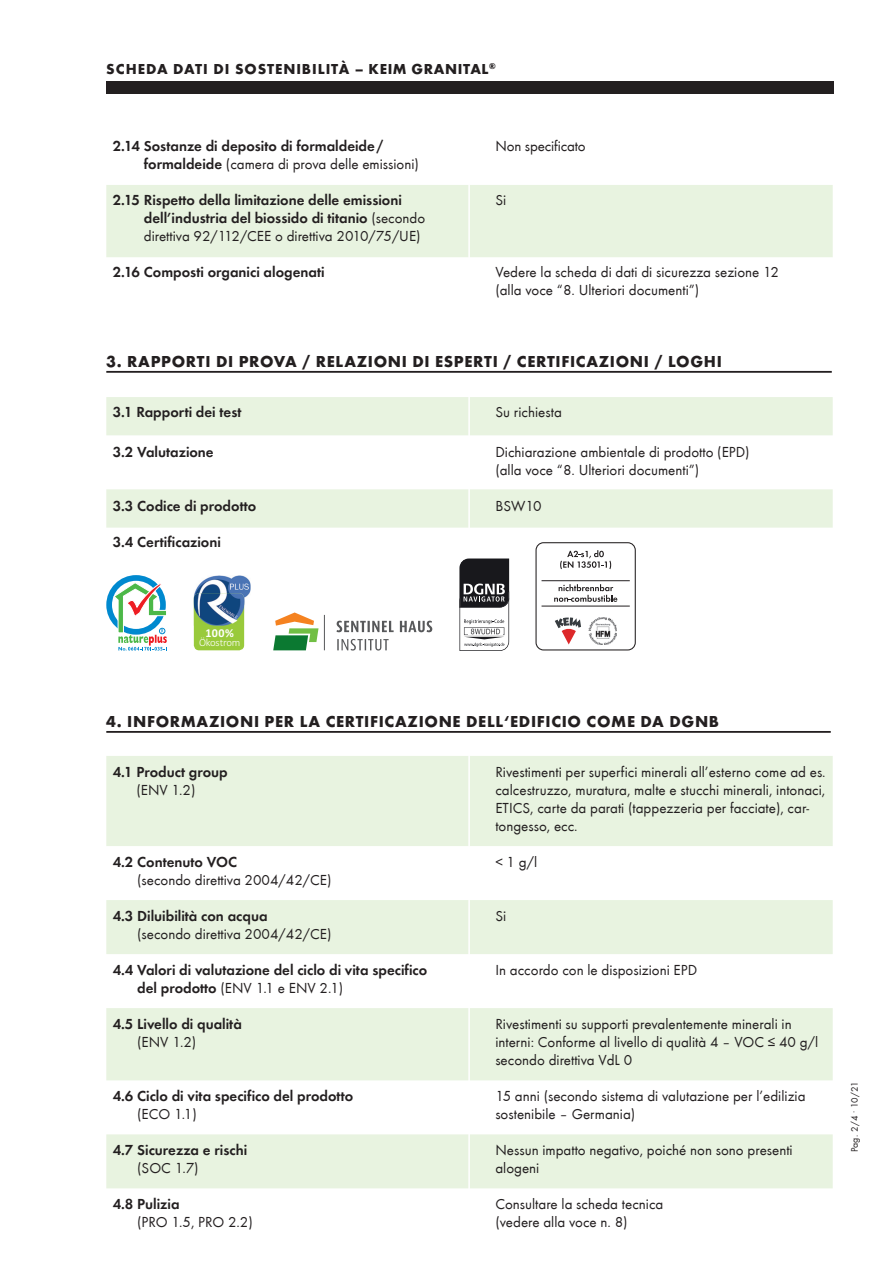
<style>
.page{position:relative;width:893px;height:1263px;background:#fff}
.page>*{position:absolute;margin:0;border:0;box-sizing:border-box;transform-origin:0 0}
.t1{font:700 16.5px "Futura T";letter-spacing:.04em;color:#231f20}
.t2{font:15px/18px "Futura T Boo";color:#231f20}
.t3{font:15px/18px "Futura T Dem";color:#231f20}
.t4{font:700 15px "Futura T";letter-spacing:.06em;color:#231f20}
.t5{font:700 12px "Calibri";color:#fff}
.t6{font:300 10.8px "Calibri";letter-spacing:-.025em;color:#fff}
.t7{font:9.75px "Futura T Boo";letter-spacing:-.02em;color:#231f20}
.s1{font-family:"Futura T Dem"}
.s2{font-family:"Futura T Boo"}
</style>
<div class="page">
<div style="left:106px;top:81px;width:727px;height:13px;background:#231f20"></div>
<svg style="left:106px;top:756px;width:727px;height:432px;fill:#e8f3e0"></svg>
<hr style="left:106px;top:731px;width:725px;height:2px;background:#231f20">
<svg style="left:106px;top:397px;width:727px;height:131px;fill:#e8f3e0"></svg>
<hr style="left:106px;top:371px;width:726px;height:2px;background:#231f20">
<div style="left:106px;top:185px;width:727px;height:72px;background:#e8f3e0"></div>
<hr style="left:468px;top:106px;width:2px;height:216px;background:#fff">
<hr style="left:468px;top:380px;width:2px;height:163px;background:#fff">
<hr style="left:468px;top:750px;width:2px;height:459px;background:#fff">
<div style="left:106px;top:575px;width:60px;height:60px;border:6px solid #0089cf;border-radius:50%"></div>
<svg style="left:113px;top:582px;width:54px;height:69px"></svg>
<svg style="left:459px;top:558px;width:50px;height:93px"></svg>
<img style="left:468px;top:628px;width:34px;height:6px">
<div style="left:194px;top:593px;width:50px;height:57px;background:#99ca3b;border-radius:5px"></div>
<img style="left:194px;top:575px;width:57px;height:51px">
<img style="left:194px;top:593px;width:50px;height:33px">
<svg style="left:337px;top:639px;width:52px;height:11px"></svg>
<svg style="left:336px;top:621px;width:96px;height:11px"></svg>
<svg style="left:273px;top:612px;width:45px;height:38px"></svg>
<hr style="left:324px;top:615px;width:1px;height:35px;background:#57585a">
<div style="left:535px;top:542px;width:101px;height:108px;border:1px solid #231f20;border-radius:7px"></div>
<svg style="left:560px;top:550px;width:51px;height:19px"></svg>
<hr style="left:542px;top:606px;width:88px;height:1px;background:#231f20">
<hr style="left:542px;top:580px;width:88px;height:1px;background:#231f20">
<svg style="left:554px;top:584px;width:63px;height:18px"></svg>
<img style="left:589px;top:617px;width:28px;height:28px">
<svg style="left:555px;top:617px;width:26px;height:27px"></svg>
<p class="t4" style="left:106px;top:60px;width:391px">SCHEDA DATI DI SOSTENIBILITÀ – KEIM GRANITAL<sup>®</sup></p>
<p class="t3" style="left:113px;top:137px;width:273px">2.14 Sostanze di deposito di formaldeide/</p>
<p class="t2" style="left:144px;top:155px;width:277px"><span class="s1">formaldeide</span> (camera di prova delle emissioni)</p>
<p class="t3" style="left:144px;top:191px;width:283px;text-indent:-31px">2.15 Rispetto della limitazione delle emissioni dell’industria del biossido di titanio <span class="s2">(secondo</span></p>
<p class="t2" style="left:144px;top:227px;width:278px">direttiva 92/112/CEE o direttiva 2010/75/UE)</p>
<p class="t2" style="left:495px;top:137px;width:92px">Non specificato</p>
<p class="t2" style="left:495px;top:191px;width:12px">Si</p>
<p class="t3" style="left:113px;top:263px;width:213px">2.16 Composti organici alogenati</p>
<p class="t2" style="left:495px;top:263px;width:285px">Vedere la scheda di dati di sicurezza sezione 12 (alla voce “8. Ulteriori documenti”)</p>
<p class="t1" style="left:106px;top:352px;width:617px">3. RAPPORTI DI PROVA / RELAZIONI DI ESPERTI / CERTIFICAZIONI / LOGHI</p>
<p class="t3" style="left:113px;top:403px;width:130px">3.1 Rapporti dei test</p>
<p class="t2" style="left:495px;top:403px;width:68px">Su richiesta</p>
<p class="t3" style="left:113px;top:443px;width:103px">3.2 Valutazione</p>
<p class="t2" style="left:495px;top:443px;width:256px">Dichiarazione ambientale di prodotto (EPD) (alla voce “8. Ulteriori documenti”)</p>
<p class="t3" style="left:113px;top:497px;width:145px">3.3 Codice di prodotto</p>
<p class="t2" style="left:495px;top:497px;width:48px">BSW10</p>
<p class="t3" style="left:113px;top:533px;width:110px">3.4 Certificazioni</p>
<p class="t5" style="left:205px;top:625px;width:30px">100%</p>
<p class="t6" style="left:199px;top:635px;width:43px">Ökostrom</p>
<p class="t1" style="left:106px;top:712px;width:614px">4. INFORMAZIONI PER LA CERTIFICAZIONE DELL‘EDIFICIO COME DA DGNB</p>
<p class="t3" style="left:113px;top:763px;width:117px">4.1 Product group</p>
<p class="t2" style="left:136px;top:781px;width:61px">(ENV 1.2)</p>
<p class="t2" style="left:495px;top:763px;width:332px">Rivestimenti per superfici minerali all’esterno come ad es. calcestruzzo, muratura, malte e stucchi minerali, intonaci, ETICS, carte da parati (tappezzeria per facciate), car&shy;tongesso, ecc.</p>
<p class="t3" style="left:113px;top:853px;width:126px">4.2 Contenuto VOC</p>
<p class="t2" style="left:137px;top:871px;width:196px">(secondo direttiva 2004/42/CE)</p>
<p class="t2" style="left:495px;top:853px;width:43px">&lt; 1 g/l</p>
<p class="t3" style="left:113px;top:907px;width:156px">4.3 Diluibilità con acqua</p>
<p class="t2" style="left:137px;top:925px;width:196px">(secondo direttiva 2004/42/CE)</p>
<p class="t2" style="left:495px;top:907px;width:12px">Si</p>
<p class="t3" style="left:113px;top:961px;width:316px">4.4 Valori di valutazione del ciclo di vita specifico</p>
<p class="t2" style="left:137px;top:979px;width:208px"><span class="s1">del prodotto</span> (ENV 1.1 e ENV 2.1)</p>
<p class="t2" style="left:495px;top:961px;width:203px">In accordo con le disposizioni EPD</p>
<p class="t3" style="left:113px;top:1015px;width:131px">4.5 Livello di qualità</p>
<p class="t2" style="left:137px;top:1033px;width:61px">(ENV 1.2)</p>
<p class="t2" style="left:495px;top:1015px;width:324px">Rivestimenti su supporti prevalentemente minerali in interni: Conforme al livello di qualità 4 – VOC ≤ 40 g/l secondo direttiva VdL 0</p>
<p class="t3" style="left:113px;top:1087px;width:242px">4.6 Ciclo di vita specifico del prodotto</p>
<p class="t2" style="left:137px;top:1105px;width:61px">(ECO 1.1)</p>
<p class="t2" style="left:495px;top:1087px;width:312px">15 anni (secondo sistema di valutazione per l’edilizia sostenibile – Germania)</p>
<p class="t3" style="left:113px;top:1141px;width:136px">4.7 Sicurezza e rischi</p>
<p class="t2" style="left:137px;top:1159px;width:63px">(SOC 1.7)</p>
<p class="t2" style="left:495px;top:1141px;width:299px">Nessun impatto negativo, poiché non sono presenti alogeni</p>
<p class="t3" style="left:113px;top:1195px;width:68px">4.8 Pulizia</p>
<p class="t2" style="left:137px;top:1213px;width:117px">(PRO 1.5, PRO 2.2)</p>
<p class="t2" style="left:495px;top:1195px;width:170px">Consultare la scheda tecnica (vedere alla voce n. 8)</p>
<p class="t7" style="left:849px;top:1152px;width:73px;rotate:-90deg">Pag. 2/4 ∙ 10/21</p>
</div>
